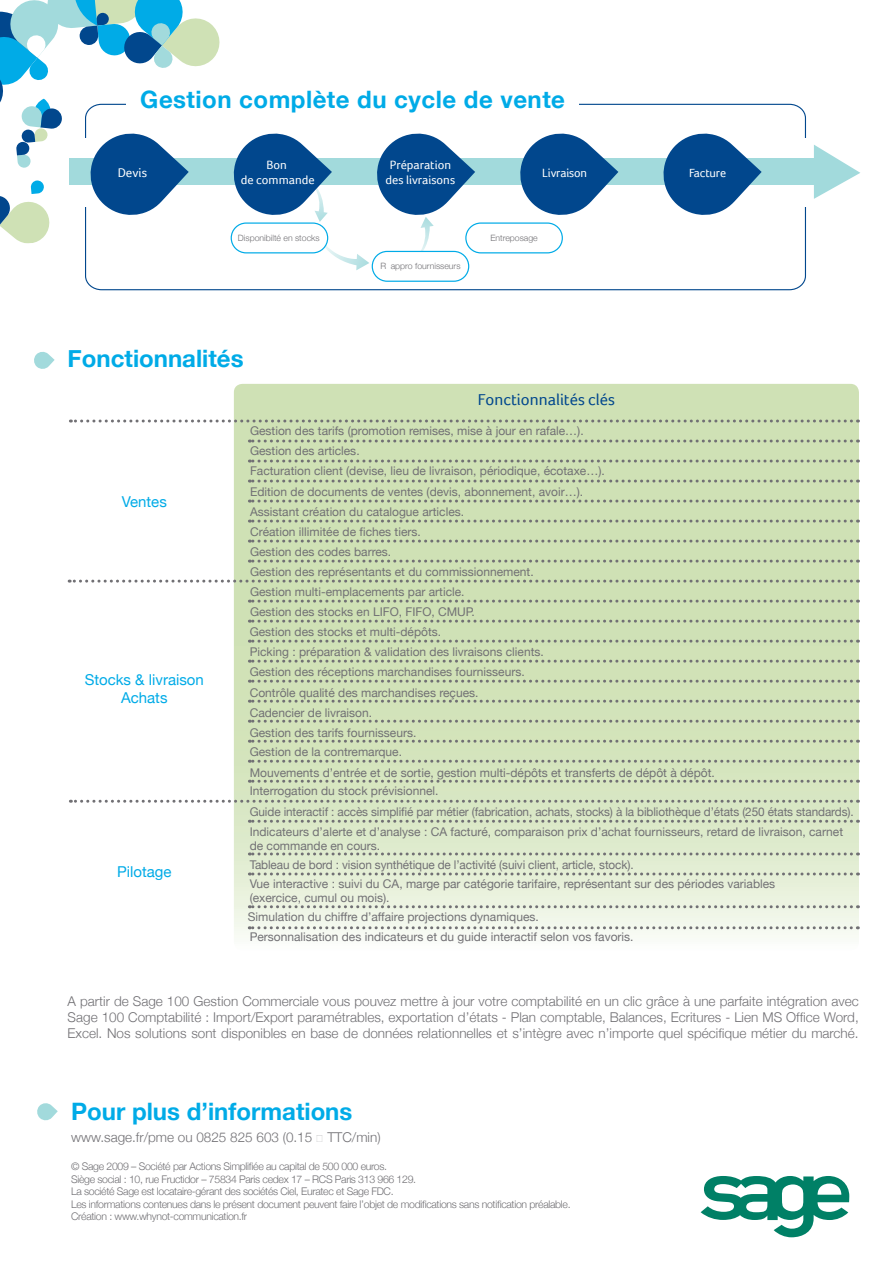
<style>
.page{position:relative;width:893px;height:1263px;background:#fff}
.page>*{position:absolute;margin:0;border:0;box-sizing:border-box;transform-origin:0 0}
.t1{font:700 24px "Helvetica Neue";color:#00abe7}
.t2{font:700 24px "Helvetica Neue";letter-spacing:.02em;color:#00abe7}
.t3{font:16.5px "Foco";color:#01478d}
.t4{font:15px/18px "Helvetica Neue";color:#00abe7;text-align:center}
.t5{font:300 13.5px/16.2px "Helvetica Neue";color:#717074;text-align:justify}
.t6{font:13.05px "Foco";color:#fff}
.t7{font:12.45px/14.9px "Foco";color:#fff;text-align:center}
.t8{font:12px/14.4px "Helvetica Neue";color:#717074}
.t9{font:300 10.5px/12.6px "Helvetica Neue";letter-spacing:-.03em;color:#717074}
.t10{font:300 8.7px "Helvetica Neue";color:#717074}
</style>
<div class="page">
<svg style="left:85px;top:103px;width:721px;height:188px"></svg>
<div style="left:372px;top:251px;width:97px;height:30px;background:#fff;border-radius:15px"></div>
<div style="left:372px;top:251px;width:97px;height:31px;border:1px solid #00abe7;border-radius:15px"></div>
<div style="left:466px;top:223px;width:96px;height:30px;background:#fff;border-radius:15px"></div>
<div style="left:465px;top:222px;width:98px;height:31px;border:1px solid #00abe7;border-radius:15px"></div>
<div style="left:788px;top:138px;width:20px;height:69px;background:#fff"></div>
<div style="left:69px;top:158px;width:750px;height:27px;background:#a2dadc"></div>
<svg style="left:814px;top:145px;width:46px;height:54px"></svg>
<svg style="left:229px;top:129px;width:246px;height:141px"></svg>
<svg style="left:516px;top:129px;width:102px;height:90px"></svg>
<svg style="left:659px;top:129px;width:103px;height:90px"></svg>
<div style="left:126px;top:89px;width:453px;height:30px;background:#fff"></div>
<svg style="left:701px;top:1176px;width:148px;height:61px"></svg>
<svg style="left:234px;top:384px;width:625px;height:554px;background:#d5e4be"></svg>
<svg style="left:70px;top:419px;width:781px;height:3px;background:#b6bfa9"></svg>
<svg style="left:249px;top:600px;width:602px;height:3px;background:#adb99e"></svg>
<svg style="left:249px;top:439px;width:602px;height:3px;background:#afbb9f"></svg>
<svg style="left:249px;top:459px;width:602px;height:3px;background:#afbb9f"></svg>
<svg style="left:249px;top:479px;width:602px;height:3px;background:#b0bb9f"></svg>
<svg style="left:249px;top:620px;width:602px;height:3px;background:#adb99e"></svg>
<svg style="left:249px;top:780px;width:602px;height:3px;background:#b2bba4"></svg>
<svg style="left:249px;top:640px;width:602px;height:3px;background:#adb99e"></svg>
<svg style="left:70px;top:800px;width:781px;height:3px;background:#b8bfae"></svg>
<svg style="left:249px;top:500px;width:602px;height:3px;background:#aeba9e"></svg>
<svg style="left:249px;top:660px;width:602px;height:3px;background:#aeb99f"></svg>
<svg style="left:249px;top:820px;width:602px;height:3px;background:#b4bca8"></svg>
<svg style="left:249px;top:760px;width:602px;height:3px;background:#b0baa2"></svg>
<svg style="left:249px;top:905px;width:602px;height:3px;background:#bfc4ba"></svg>
<svg style="left:249px;top:926px;width:602px;height:3px"></svg>
<svg style="left:69px;top:580px;width:782px;height:3px;background:#b4bda8"></svg>
<svg style="left:249px;top:520px;width:602px;height:3px;background:#aeb99e"></svg>
<svg style="left:249px;top:540px;width:602px;height:3px;background:#aeb99e"></svg>
<svg style="left:249px;top:560px;width:602px;height:3px;background:#aeb99e"></svg>
<svg style="left:249px;top:680px;width:602px;height:3px;background:#aeb99f"></svg>
<svg style="left:249px;top:740px;width:602px;height:3px;background:#b0baa1"></svg>
<svg style="left:249px;top:700px;width:602px;height:3px;background:#afbaa0"></svg>
<svg style="left:249px;top:852px;width:602px;height:3px;background:#bac1b0"></svg>
<svg style="left:249px;top:720px;width:602px;height:3px;background:#afb9a0"></svg>
<svg style="left:249px;top:872px;width:602px;height:3px;background:#bdc4b4"></svg>
<svg style="left:0;top:0;width:222px;height:246px"></svg>
<svg style="left:34px;top:351px;width:21px;height:18px"></svg>
<svg style="left:37px;top:1103px;width:21px;height:18px"></svg>
<h1 class="t2" style="left:140px;top:85px;width:426px">Gestion complète du cycle de vente</h1>
<p class="t7" style="left:241px;top:157px;width:75px">Bon<br>de commande</p>
<p class="t7" style="left:386px;top:157px;width:71px">Préparation des livraisons</p>
<p class="t6" style="left:118px;top:165px;width:31px">Devis</p>
<p class="t7" style="left:542px;top:165px;width:47px">Livraison</p>
<p class="t7" style="left:689px;top:165px;width:39px">Facture</p>
<p class="t10" style="left:238px;top:232px;width:83px">Disponibilté en stocks</p>
<p class="t10" style="left:490px;top:232px;width:49px">Entreposage</p>
<h1 class="t1" style="left:68px;top:343px;width:177px">Fonctionnalités</h1>
<p class="t10" style="left:380px;top:261px;width:82px">RÈappro fournisseurs</p>
<h2 class="t3" style="left:478px;top:390px;width:139px">Fonctionnalités clés</h2>
<p class="t8" style="left:250px;top:420px;width:335px;line-height:20.2px">Gestion des tarifs (promotion remises, mise à jour en rafale…).<br>Gestion des articles.</p>
<p class="t4" style="left:122px;top:492px;width:47px">Ventes</p>
<p class="t4" style="left:85px;top:670px;width:121px">Stocks &amp; livraison<br>Achats</p>
<p class="t4" style="left:117px;top:863px;width:56px">Pilotage</p>
<p class="t8" style="left:250px;top:464px;width:356px">Facturation client (devise, lieu de livraison, périodique, écotaxe…).</p>
<p class="t8" style="left:250px;top:484px;width:334px">Edition de documents de ventes (devis, abonnement, avoir…).</p>
<p class="t8" style="left:250px;top:504px;width:216px">Assistant création du catalogue articles.</p>
<p class="t8" style="left:250px;top:524px;width:172px">Création illimitée de fiches tiers.</p>
<p class="t8" style="left:250px;top:545px;width:143px">Gestion des codes barres.</p>
<p class="t8" style="left:250px;top:564px;width:285px">Gestion des représentants et du commissionnement.</p>
<p class="t8" style="left:250px;top:584px;width:216px">Gestion multi-emplacements par article.</p>
<p class="t8" style="left:250px;top:605px;width:226px">Gestion des stocks en LIFO, FIFO, CMUP.</p>
<p class="t8" style="left:250px;top:624px;width:193px">Gestion des stocks et multi-dépôts.</p>
<p class="t8" style="left:250px;top:644px;width:296px">Picking : préparation &amp; validation des livraisons clients.</p>
<p class="t8" style="left:250px;top:665px;width:276px">Gestion des réceptions marchandises fournisseurs.</p>
<p class="t8" style="left:250px;top:685px;width:230px">Contrôle qualité des marchandises reçues.</p>
<p class="t8" style="left:250px;top:705px;width:124px">Cadencier de livraison.</p>
<p class="t8" style="left:250px;top:725px;width:168px">Gestion des tarifs fournisseurs.</p>
<p class="t8" style="left:250px;top:745px;width:154px">Gestion de la contremarque.</p>
<p class="t8" style="left:250px;top:765px;width:467px">Mouvements d’entrée et de sortie, gestion multi-dépôts et transferts de dépôt à dépôt.</p>
<p class="t8" style="left:250px;top:784px;width:190px">Interrogation du stock prévisionnel.</p>
<p class="t8" style="left:250px;top:804px;width:605px">Guide interactif : accès simplifié par métier (fabrication, achats, stocks) à la bibliothèque d’états (250 états standards).</p>
<p class="t8" style="left:250px;top:824px;width:595px">Indicateurs d’alerte et d’analyse : CA facturé, comparaison prix d’achat fournisseurs, retard de livraison, carnet de commande en cours.</p>
<p class="t8" style="left:250px;top:876px;width:527px">Vue interactive : suivi du CA, marge par catégorie tarifaire, représentant sur des périodes variables (exercice, cumul ou mois).</p>
<p class="t8" style="left:248px;top:907px;width:387px;line-height:19.6px">Simulation du chiffre d’affaire projections dynamiques.<br>Personnalisation des indicateurs et du guide interactif selon vos favoris.</p>
<p class="t8" style="left:250px;top:857px;width:385px">Tableau de bord : vision synthétique de l’activité (suivi client, article, stock).</p>
<p class="t5" style="left:68px;top:992px;width:793px">A partir de Sage 100 Gestion Commerciale vous pouvez mettre à jour votre comptabilité en un clic grâce à une parfaite intégration avec Sage 100 Comptabilité : Import/Export paramétrables, exportation d’états - Plan comptable, Balances, Ecritures - Lien MS Office Word, Excel. Nos solutions sont disponibles en base de données relationnelles et s’intègre avec n’importe quel spécifique métier du marché.</p>
<h1 class="t1" style="left:71px;top:1097px;width:283px">Pour plus d’informations</h1>
<p class="t5" style="left:71px;top:1129px;width:311px">www.sage.fr/pme ou 0825 825 603 (0.15 € TTC/min)</p>
<p class="t9" style="left:71px;top:1160px;width:501px">© Sage 2009 – Société par Actions Simplifiée au capital de 500 000 euros.<br>Siège social : 10, rue Fructidor – 75834 Paris cedex 17 – RCS Paris 313 966 129.<br>La société Sage est locataire-gérant des sociétés Ciel, Euratec et Sage FDC.<br>Les informations contenues dans le présent document peuvent faire l’objet de modifications sans notification préalable.<br>Création : www.whynot-communication.fr</p>
</div>
